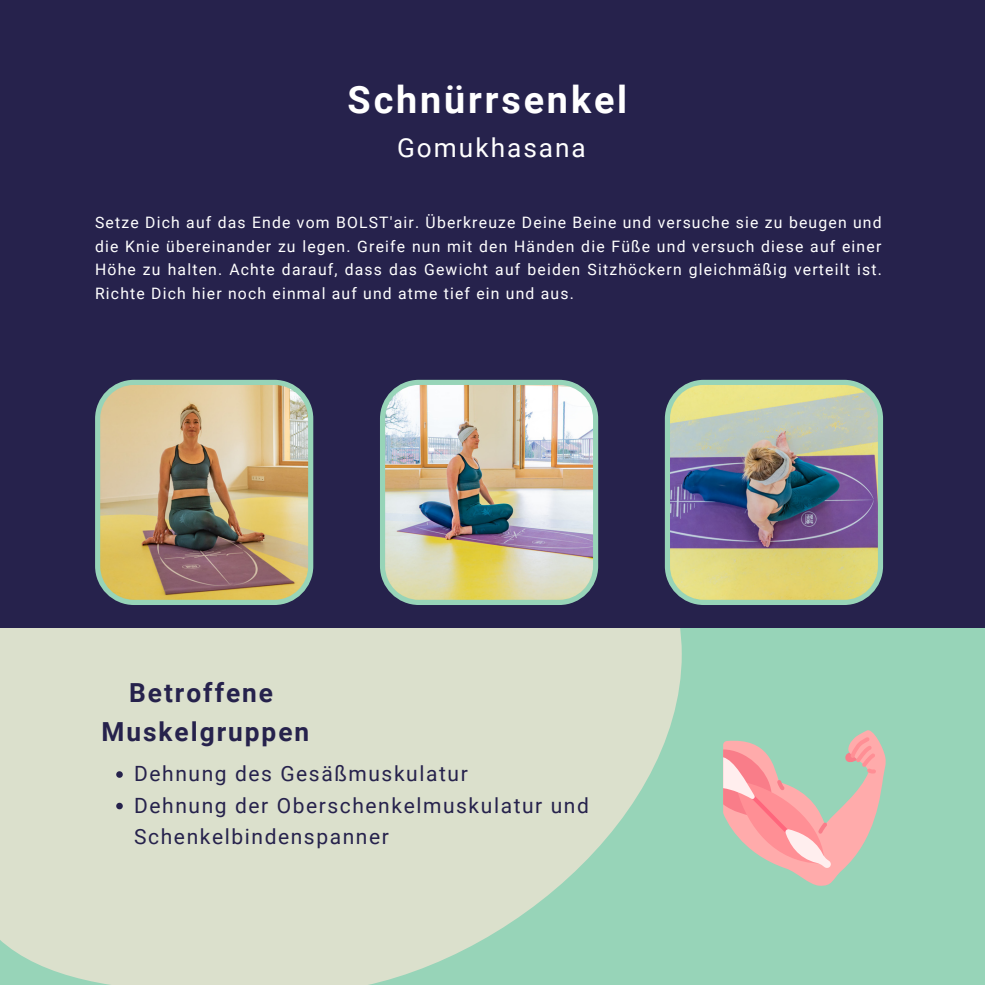
<style>
.page{position:relative;width:985px;height:985px;background:#fff}
.page>*{position:absolute;margin:0;border:0;box-sizing:border-box;transform-origin:0 0}
.t1{font:700 37.8px "Roboto";letter-spacing:.075em;color:#fff}
.t2{font:700 26.25px/39.4px "Roboto";letter-spacing:.075em;color:#26224c;text-align:center}
.t3{font:26.25px "Roboto";letter-spacing:.075em;color:#fff}
.t4{font:21px/31.5px "Roboto";letter-spacing:.075em;color:#26224c}
.t5{font:15.75px/23.6px "Roboto";letter-spacing:.075em;color:#fff;text-align:justify}
</style>
<div class="page">
<div style="left:0;top:0;width:984px;height:984px;background:#26224c"></div>
<img style="left:95px;top:380px;width:218px;height:225px">
<img style="left:380px;top:380px;width:218px;height:225px">
<img style="left:664px;top:380px;width:219px;height:225px">
<div style="left:0;top:628px;width:984px;height:356px;background:#97d4b8"></div>
<svg style="left:0;top:628px;width:681px;height:356px;background:#d2dec9"></svg>
<svg style="left:116px;top:771px;width:7px;height:6px"></svg>
<svg style="left:116px;top:802px;width:7px;height:7px"></svg>
<svg style="left:723px;top:730px;width:163px;height:156px"></svg>
<h1 class="t1" style="left:347px;top:78px;width:281px">Schnürrsenkel</h1>
<h2 class="t3" style="left:397px;top:133px;width:190px">Gomukhasana</h2>
<p class="t5" style="left:95px;top:211px;width:788px">Setze Dich auf das Ende vom BOLST'air. Überkreuze Deine Beine und versuche sie zu beugen und die Knie übereinander zu legen. Greife nun mit den Händen die Füße und versuch diese auf einer Höhe zu halten. Achte darauf, dass das Gewicht auf beiden Sitzhöckern gleichmäßig verteilt ist.<br>Richte Dich hier noch einmal auf und atme tief ein und aus.</p>
<h2 class="t2" style="left:101px;top:673px;width:209px">Betroffene<br>Muskelgruppen</h2>
<h3 class="t4" style="left:134px;top:758px;width:456px">Dehnung des Gesäßmuskulatur<br>Dehnung der Oberschenkelmuskulatur und<br>Schenkelbindenspanner</h3>
</div>
